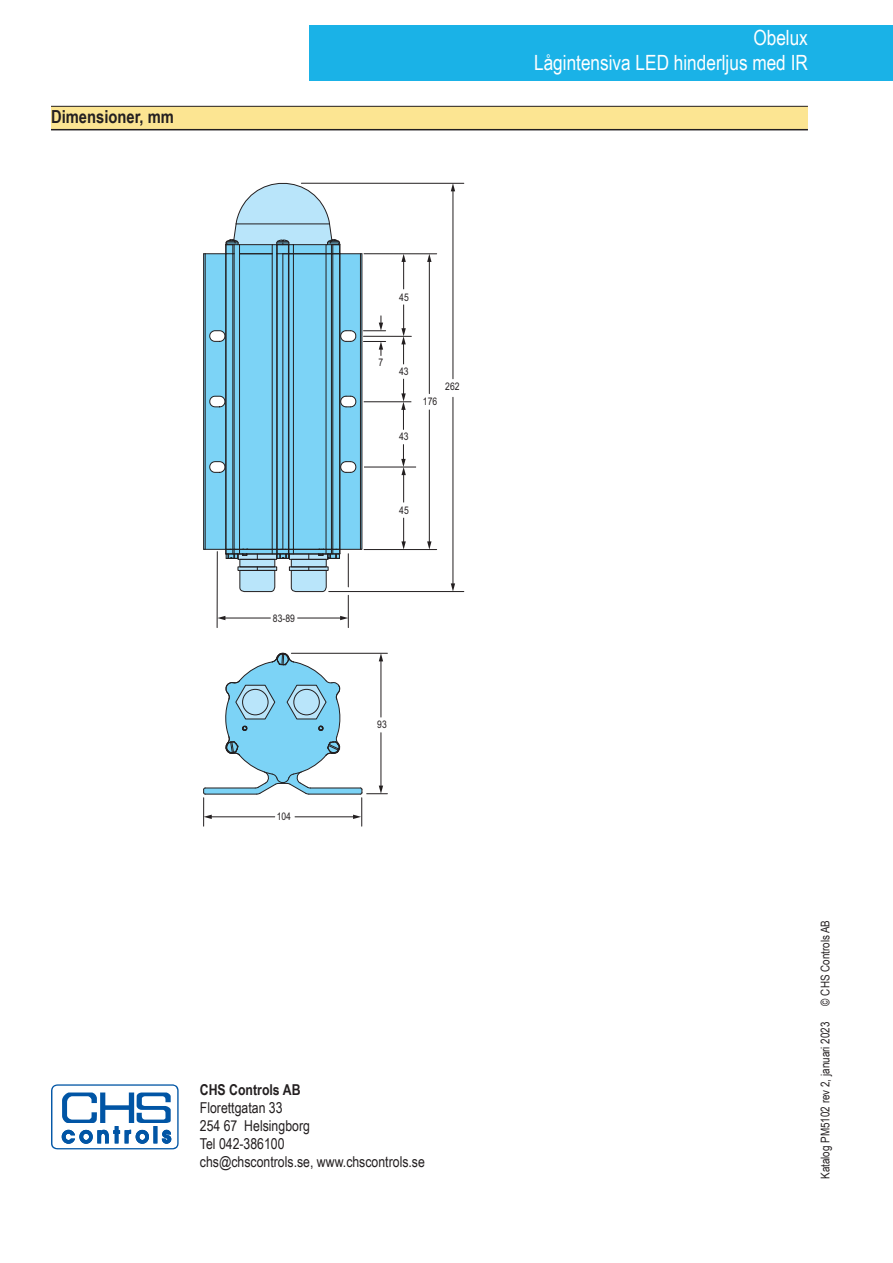
<style>
.page{position:relative;width:893px;height:1263px;background:#fff}
.page>*{position:absolute;margin:0;border:0;box-sizing:border-box;transform-origin:0 0}
.t1{font:21px/25.2px "Arial Narrow";color:#fff;text-align:right}
.t2{font:700 18px "Arial Narrow";color:#231f20}
.t3{font:15px/18px "Arial Narrow";color:#231f20}
.t4{font:700 15px "Arial Narrow";color:#231f20}
.t5{font:12px "Arial Narrow";color:#231f20}
.t6{font:10.5px "Arial Narrow";color:#231f20}
</style>
<div class="page">
<div style="left:51px;top:106px;width:757px;height:24px;background:#fce592"></div>
<div style="left:309px;top:26px;width:584px;height:55px;background:#1ab2e7"></div>
<svg style="left:51px;top:1084px;width:128px;height:65px"></svg>
<hr style="left:364px;top:401px;width:47px;height:1px;background:#231f20">
<hr style="left:364px;top:467px;width:52px;height:1px;background:#231f20">
<svg style="left:203px;top:182px;width:183px;height:410px"></svg>
<hr style="left:364px;top:253px;width:73px;height:1px;background:#231f20">
<hr style="left:364px;top:549px;width:73px;height:1px;background:#231f20">
<hr style="left:429px;top:260px;width:1px;height:134px;background:#231f20">
<svg style="left:427px;top:254px;width:4px;height:8px"></svg>
<hr style="left:429px;top:410px;width:1px;height:133px;background:#231f20">
<svg style="left:427px;top:541px;width:4px;height:8px"></svg>
<hr style="left:301px;top:183px;width:163px;height:1px;background:#231f20">
<hr style="left:329px;top:591px;width:135px;height:1px;background:#231f20">
<hr style="left:453px;top:190px;width:1px;height:189px;background:#231f20">
<svg style="left:451px;top:183px;width:4px;height:8px"></svg>
<hr style="left:453px;top:397px;width:1px;height:188px;background:#231f20">
<svg style="left:451px;top:583px;width:4px;height:8px"></svg>
<svg style="left:203px;top:652px;width:184px;height:174px"></svg>
<hr style="left:217px;top:552px;width:1px;height:76px;background:#231f20">
<hr style="left:348px;top:554px;width:1px;height:33px;background:#231f20">
<hr style="left:348px;top:595px;width:1px;height:33px;background:#231f20">
<hr style="left:224px;top:618px;width:46px;height:1px;background:#231f20">
<svg style="left:217px;top:616px;width:8px;height:4px"></svg>
<hr style="left:298px;top:618px;width:44px;height:1px;background:#231f20">
<svg style="left:340px;top:616px;width:8px;height:4px"></svg>
<hr style="left:363px;top:336px;width:48px;height:1px;background:#231f20">
<svg style="left:401px;top:379px;width:5px;height:51px"></svg>
<svg style="left:401px;top:444px;width:5px;height:58px"></svg>
<svg style="left:401px;top:518px;width:5px;height:31px"></svg>
<svg style="left:401px;top:254px;width:5px;height:35px"></svg>
<svg style="left:401px;top:305px;width:5px;height:59px"></svg>
<hr style="left:51px;top:129px;width:757px;height:1px;background:#231f20">
<hr style="left:51px;top:106px;width:757px;height:1px;background:#231f20">
<p class="t2" style="left:51px;top:106px;width:125px">Dimensioner, mm</p>
<p class="t6" style="left:273px;top:612px;width:24px">83-89</p>
<p class="t6" style="left:277px;top:810px;width:16px">104</p>
<p class="t6" style="left:399px;top:291px;width:11px">45</p>
<p class="t6" style="left:379px;top:356px;width:6px">7</p>
<p class="t6" style="left:399px;top:365px;width:11px">43</p>
<p class="t6" style="left:399px;top:431px;width:11px">43</p>
<p class="t6" style="left:423px;top:395px;width:16px">176</p>
<p class="t6" style="left:445px;top:380px;width:16px">262</p>
<p class="t6" style="left:399px;top:504px;width:11px">45</p>
<p class="t6" style="left:377px;top:718px;width:11px">93</p>
<p class="t4" style="left:200px;top:1081px;width:102px">CHS Controls AB</p>
<p class="t3" style="left:200px;top:1099px;width:227px">Florettgatan 33<br>254 67 Helsingborg<br>Tel 042-386100<br>chs@chscontrols.se, www.chscontrols.se</p>
<h1 class="t1" style="left:534px;top:25px;width:275px">Obelux<br>Lågintensiva LED hinderljus med IR</h1>
<p class="t5" style="left:818px;top:1005px;width:87px;rotate:-90deg">© CHS Controls AB</p>
<p class="t5" style="left:818px;top:1179px;width:158px;rotate:-90deg">Katalog PM5102 rev 2, januari 2023</p>
</div>
